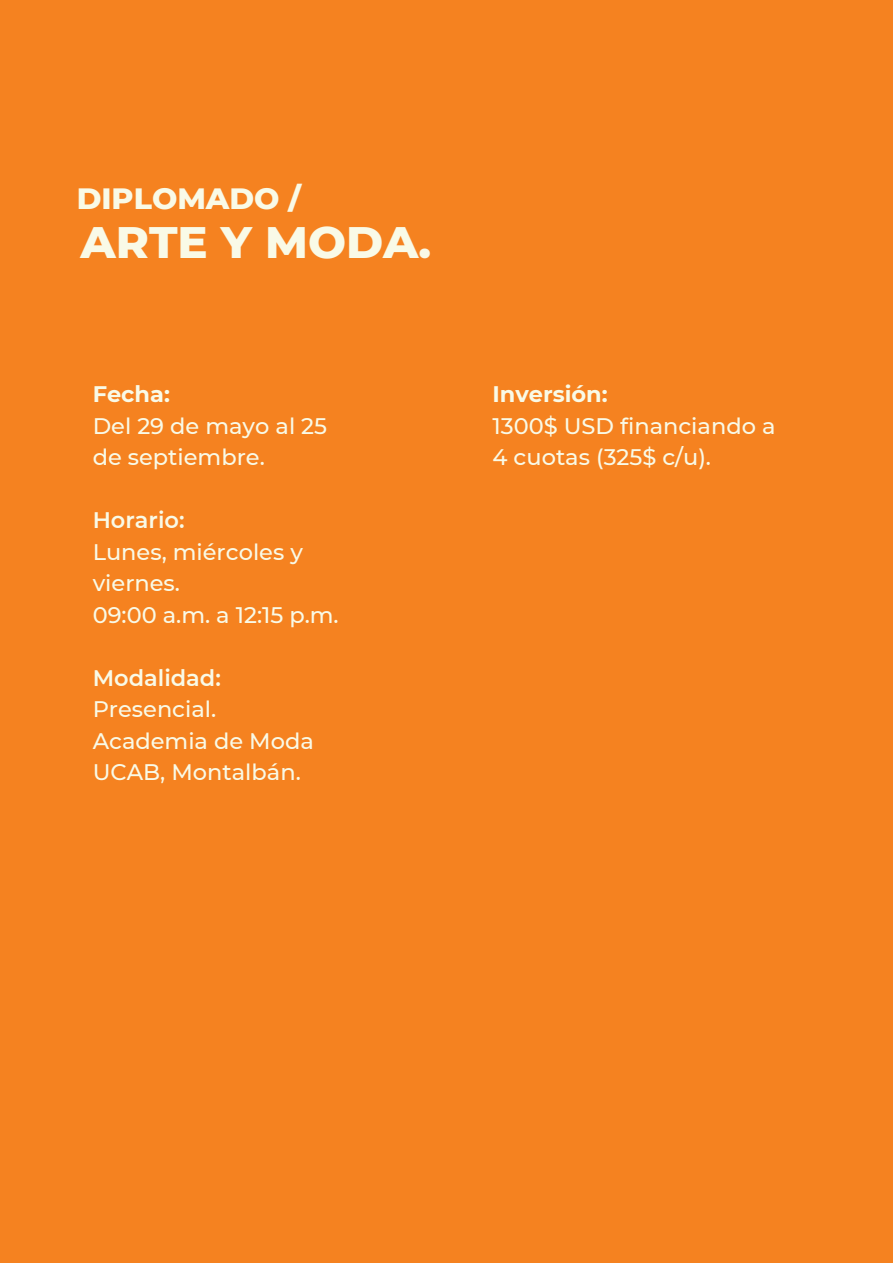
<style>
.page{position:relative;width:893px;height:1264px;background:#fff}
.page>*{position:absolute;margin:0;border:0;box-sizing:border-box;transform-origin:0 0}
.t1{font:800 45px "Montserrat";color:#f9fae7}
.t2{font:800 30px "Montserrat";color:#f9fae7}
.t3{font:500 22.5px/31.5px "Montserrat";color:#f9fae7}
.t4{font:600 22.5px "Montserrat";color:#f9fae7}
.t5{font:700 22.5px "Montserrat";color:#f9fae7}
</style>
<div class="page">
<div style="left:0;top:0;width:892px;height:1262px;background:#f58220"></div>
<p class="t2" style="left:77px;top:180px;width:226px">DIPLOMADO /</p>
<p class="t1" style="left:80px;top:214px;width:352px">ARTE Y MODA.</p>
<p class="t5" style="left:93px;top:380px;width:79px">Fecha:</p>
<p class="t3" style="left:93px;top:410px;width:236px">Del 29 de mayo al 25 de septiembre.</p>
<p class="t4" style="left:93px;top:506px;width:93px">Horario:</p>
<p class="t3" style="left:93px;top:536px;width:212px">Lunes, miércoles y viernes.</p>
<p class="t3" style="left:93px;top:599px;width:247px">09:00 a.m. a 12:15 p.m.</p>
<p class="t4" style="left:93px;top:664px;width:130px">Modalidad:</p>
<p class="t3" style="left:93px;top:693px;width:125px">Presencial.</p>
<p class="t3" style="left:93px;top:725px;width:223px">Academia de Moda<br>UCAB, Montalbán.</p>
<p class="t5" style="left:492px;top:380px;width:117px">Inversión:</p>
<p class="t3" style="left:492px;top:410px;width:284px">1300$ USD financiando a<br>4 cuotas (325$ c/u).</p>
</div>
